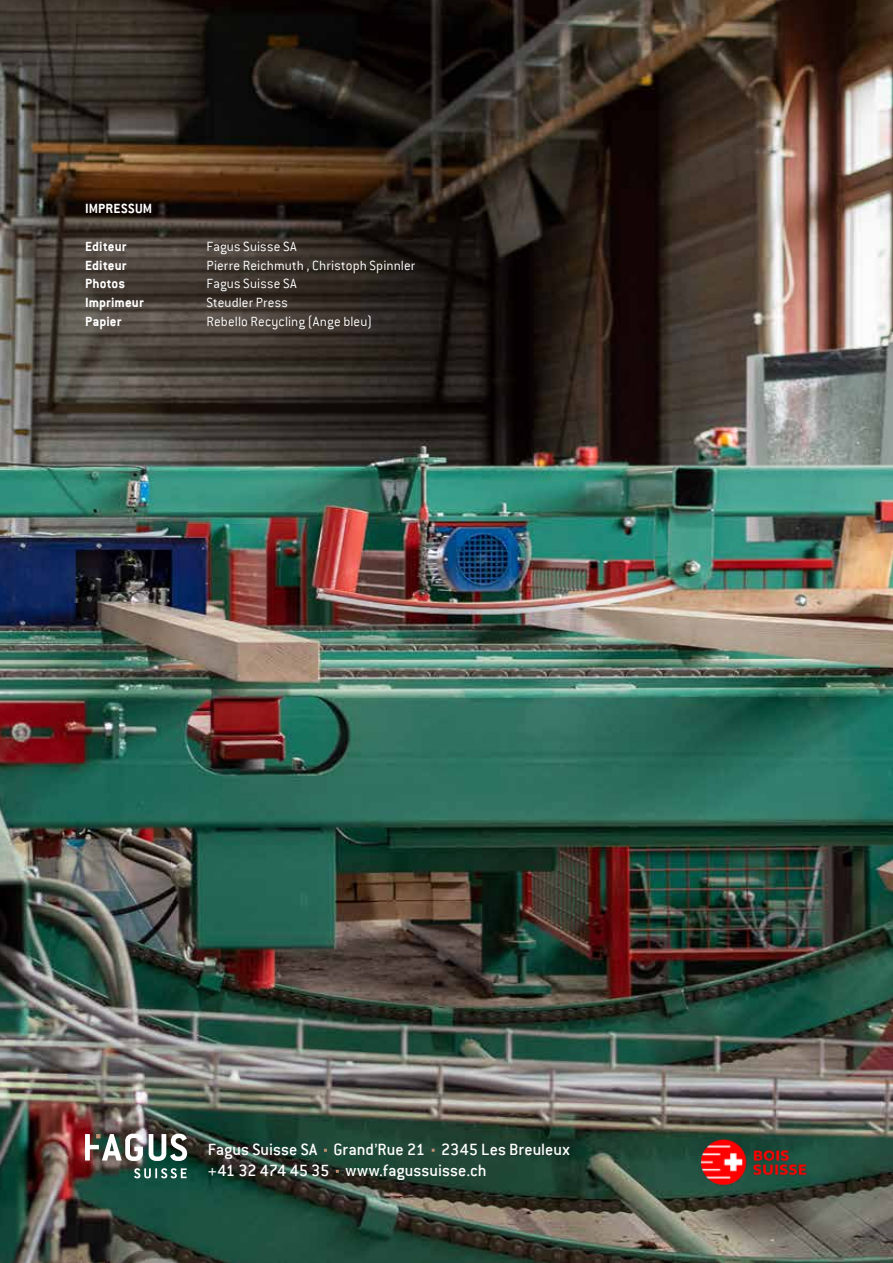
<style>
.page{position:relative;width:893px;height:1263px;background:#fff}
.page>*{position:absolute;margin:0;border:0;box-sizing:border-box;transform-origin:0 0}
.t1{font:500 18px/21px "Conduit ITC";color:#fff}
.t2{font:300 14.7px "Conduit ITC";letter-spacing:.01em;color:#fff}
.t3{font:700 14.7px "Conduit ITC";letter-spacing:.005em;color:#fff}
</style>
<div class="page">
<img style="left:0;top:0;width:893px;height:1263px">
<svg style="left:149px;top:1133px;width:38px;height:28px"></svg>
<svg style="left:85px;top:1133px;width:58px;height:28px"></svg>
<svg style="left:134px;top:1168px;width:53px;height:10px"></svg>
<img style="left:701px;top:1139px;width:183px;height:58px">
<p class="t3" style="left:85px;top:200px;width:69px">IMPRESSUM</p>
<p class="t3" style="left:85px;top:238px;width:43px">Editeur</p>
<p class="t2" style="left:207px;top:238px;width:92px">Fagus Suisse SA</p>
<p class="t3" style="left:85px;top:256px;width:43px">Editeur</p>
<p class="t2" style="left:207px;top:257px;width:210px">Pierre Reichmuth , Christoph Spinnler</p>
<p class="t3" style="left:85px;top:275px;width:42px">Photos</p>
<p class="t2" style="left:207px;top:276px;width:92px">Fagus Suisse SA</p>
<p class="t3" style="left:85px;top:294px;width:60px">Imprimeur</p>
<p class="t2" style="left:207px;top:295px;width:83px">Steudler Press</p>
<p class="t3" style="left:85px;top:313px;width:38px">Papier</p>
<p class="t2" style="left:207px;top:313px;width:167px">Rebello Recycling (Ange bleu)</p>
<p class="t1" style="left:208px;top:1138px;width:364px">Fagus Suisse SA Grand’Rue 21 2345 Les Breuleux +41 32 474 45 35 www.fagussuisse.ch</p>
</div>
